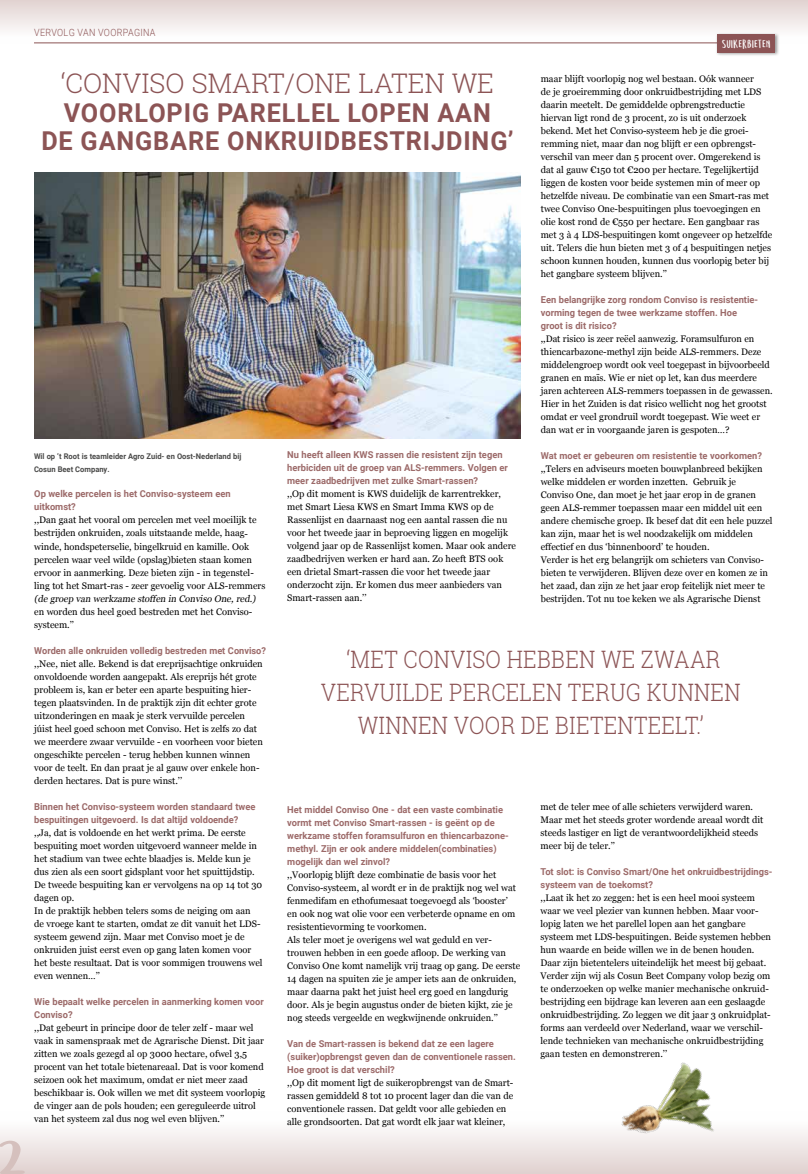
<style>
.page{position:relative;width:808px;height:1174px;background:#fff}
.page>*{position:absolute;margin:0;border:0;box-sizing:border-box;transform-origin:0 0}
.t1{font:300 27px "Roboto Slab";color:#8c5455}
.t2{font:700 26px/28px "Roboto";letter-spacing:.035em;color:#8c5455;text-align:center}
.t3{font:300 24px/33px "Roboto Slab";letter-spacing:.01em;color:#8c5455;text-align:center;scale:.9 1}
.t4{font:300 10px "Roboto";letter-spacing:.035em;color:#8c5455;scale:.9 1}
.t5{font:9.5px/13px "Georgia";color:#000}
.t6{font:700 9.5px/13px "Roboto";color:#9c6a69}
.t7{font:italic 9.5px "Georgia";color:#000}
.t8{font:9px "Semringah";letter-spacing:.08em;color:#fff}
.t9{font:700 7.8px/13px "Roboto";color:#4a4a49}
</style>
<div class="page">
<div style="left:0;top:1111px;width:808px;height:63px;background:linear-gradient(to bottom,#fff,#e0d1d0)"></div>
<div style="left:0;top:0;width:808px;height:43px;background:linear-gradient(to bottom,#e1d3d1,#fff)"></div>
<hr style="left:34px;top:43px;width:740px;height:1px;background:#8c5455">
<svg style="left:0;top:1140px;width:25px;height:34px"></svg>
<div style="left:716px;top:33px;width:64px;height:24px;background:#000;opacity:.4"></div>
<div style="left:717px;top:34px;width:58px;height:18px;background:#8c5455"></div>
<img style="left:34px;top:172px;width:487px;height:266px">
<img style="left:610px;top:1062px;width:131px;height:112px">
<p class="t4" style="left:34px;top:26px;width:136px">VERVOLG VAN VOORPAGINA</p>
<p class="t8" style="left:722px;top:39px;width:50px">Suikerbieten</p>
<h1 class="t1" style="left:61px;top:64px;width:435px">‘CONVISO SMART/ONE LATEN WE</h1>
<h2 class="t2" style="left:41px;top:97px;width:474px">VOORLOPIG PARELLEL LOPEN AAN<br>DE GANGBARE ONKRUIDBESTRIJDING’</h2>
<p class="t5" style="left:541px;top:71px;width:233px">maar blijft voorlopig nog wel bestaan. Oók wanneer<br>de je groeiremming door onkruidbestrijding met LDS daarin meetelt. De gemiddelde opbrengstreductie hiervan ligt rond de 3 procent, zo is uit onderzoek bekend. Met het Conviso-systeem heb je die groei&shy;remming niet, maar dan nog blijft er een opbrengst&shy;verschil van meer dan 5 procent over. Omgerekend is dat al gauw €150 tot €200 per hectare. Tegelijkertijd liggen de kosten voor beide systemen min of meer op hetzelfde niveau. De combinatie van een Smart-ras met twee Conviso One-bespuitingen plus toevoegingen en olie kost rond de €550 per hectare. Een gangbaar ras met 3 à 4 LDS-bespuitingen komt ongeveer op hetzelfde uit. Telers die hun bieten met 3 of 4 bespuitingen netjes schoon kunnen houden, kunnen dus voorlopig beter bij het gangbare systeem blijven.’’</p>
<p class="t6" style="left:541px;top:292px;width:219px">Een belangrijke zorg rondom Conviso is resistentie&shy;vorming tegen de twee werkzame stoffen. Hoe groot is dit risico?</p>
<p class="t5" style="left:541px;top:331px;width:233px">,,Dat risico is zeer reëel aanwezig. Foramsulfuron en thiencarbazone-methyl zijn beide ALS-remmers. Deze middelengroep wordt ook veel toegepast in bijvoorbeeld granen en maïs. Wie er niet op let, kan dus meerdere jaren achtereen ALS-remmers toepassen in de gewassen.<br>Hier in het Zuiden is dat risico wellicht nog het grootst omdat er veel grondruil wordt toegepast. Wie weet er dan wat er in voorgaande jaren is gespoten…?</p>
<p class="t6" style="left:541px;top:448px;width:223px">Wat moet er gebeuren om resistentie te voorkomen?</p>
<p class="t5" style="left:541px;top:461px;width:233px">,,Telers en adviseurs moeten bouwplanbreed bekijken welke middelen er worden inzetten. Gebruik je<br>Conviso One, dan moet je het jaar erop in de granen geen ALS-remmer toepassen maar een middel uit een andere chemische groep. Ik besef dat dit een hele puzzel kan zijn, maar het is wel noodzakelijk om middelen effectief en dus ‘binnenboord’ te houden.<br>Verder is het erg belangrijk om schieters van Conviso&shy;bieten te verwijderen. Blijven deze over en komen ze in het zaad, dan zijn ze het jaar erop feitelijk niet meer te bestrijden. Tot nu toe keken we als Agrarische Dienst</p>
<p class="t6" style="left:287px;top:448px;width:222px">Nu heeft alleen KWS rassen die resistent zijn tegen herbiciden uit de groep van ALS-remmers. Volgen er meer zaadbedrijven met zulke Smart-rassen?</p>
<p class="t5" style="left:287px;top:487px;width:230px">,,Op dit moment is KWS duidelijk de karrentrekker, met Smart Liesa KWS en Smart Imma KWS op de Rassenlijst en daarnaast nog een aantal rassen die nu voor het tweede jaar in beproeving liggen en mogelijk volgend jaar op de Rassenlijst komen. Maar ook andere zaadbedrijven werken er hard aan. Zo heeft BTS ook een drietal Smart-rassen die voor het tweede jaar onderzocht zijn. Er komen dus meer aanbieders van Smart-rassen aan.’’</p>
<p class="t9" style="left:34px;top:449px;width:209px">Wil op ’t Root is teamleider Agro Zuid- en Oost-Nederland bij<br>Cosun Beet Company.</p>
<p class="t6" style="left:34px;top:487px;width:198px">Op welke percelen is het Conviso-systeem een uitkomst?</p>
<p class="t5" style="left:34px;top:513px;width:233px">,,Dan gaat het vooral om percelen met veel moeilijk te bestrijden onkruiden, zoals uitstaande melde, haag&shy;winde, hondspeterselie, bingelkruid en kamille. Ook percelen waar veel wilde (opslag)bieten staan komen ervoor in aanmerking. Deze bieten zijn - in tegenstel&shy;ling tot het Smart-ras - zeer gevoelig voor ALS-remmers</p>
<p class="t7" style="left:34px;top:591px;width:225px">(de groep van werkzame stoffen in Conviso One,red.)</p>
<p class="t5" style="left:34px;top:604px;width:220px">en worden dus heel goed bestreden met het Conviso&shy;systeem.’’</p>
<p class="t6" style="left:34px;top:643px;width:233px">Worden alle onkruiden volledig bestreden met Conviso?</p>
<p class="t5" style="left:34px;top:656px;width:230px">,,Nee, niet alle. Bekend is dat ereprijsachtige onkruiden onvoldoende worden aangepakt. Als ereprijs hét grote probleem is, kan er beter een aparte bespuiting hier&shy;tegen plaatsvinden. In de praktijk zijn dit echter grote uitzonderingen en maak je sterk vervuilde percelen júist heel goed schoon met Conviso. Het is zelfs zo dat we meerdere zwaar vervuilde - en voorheen voor bieten ongeschikte percelen - terug hebben kunnen winnen voor de teelt. En dan praat je al gauw over enkele hon&shy;derden hectares. Dat is pure winst.’’</p>
<p class="t6" style="left:34px;top:799px;width:223px">Binnen het Conviso-systeem worden standaard twee bespuitingen uitgevoerd. Is dat altijd voldoende?</p>
<p class="t5" style="left:34px;top:825px;width:230px">,,Ja, dat is voldoende en het werkt prima. De eerste bespuiting moet worden uitgevoerd wanneer melde in het stadium van twee echte blaadjes is. Melde kun je dus zien als een soort gidsplant voor het spuittijdstip.<br>De tweede bespuiting kan er vervolgens na op 14 tot 30 dagen op.<br>In de praktijk hebben telers soms de neiging om aan de vroege kant te starten, omdat ze dit vanuit het LDS&shy;systeem gewend zijn. Maar met Conviso moet je de onkruiden juist eerst even op gang laten komen voor het beste resultaat. Dat is voor sommigen trouwens wel even wennen…’’</p>
<p class="t6" style="left:34px;top:994px;width:231px">Wie bepaalt welke percelen in aanmerking komen voor<br>Conviso?</p>
<p class="t5" style="left:34px;top:1020px;width:232px">,,Dat gebeurt in principe door de teler zelf - maar wel vaak in samenspraak met de Agrarische Dienst. Dit jaar zitten we zoals gezegd al op 3000 hectare, ofwel 3,5 procent van het totale bietenareaal. Dat is voor komend seizoen ook het maximum, omdat er niet meer zaad beschikbaar is. Ook willen we met dit systeem voorlopig de vinger aan de pols houden; een gereguleerde uitrol van het systeem zal dus nog wel even blijven.’’</p>
<h3 class="t3" style="left:321px;top:642px;width:468px">‘MET CONVISO HEBBEN WE ZWAAR<br>VERVUILDE PERCELEN TERUG KUNNEN<br>WINNEN VOOR DE BIETENTEELT.’</h3>
<p class="t5" style="left:540px;top:799px;width:224px">met de teler mee of alle schieters verwijderd waren.<br>Maar met het steeds groter wordende areaal wordt dit steeds lastiger en ligt de verantwoordelijkheid steeds meer bij de teler.’’</p>
<p class="t6" style="left:540px;top:864px;width:233px">Tot slot: is Conviso Smart/One het onkruidbestrijdings&shy;systeem van de toekomst?</p>
<p class="t5" style="left:540px;top:890px;width:232px">,,Laat ik het zo zeggen: het is een heel mooi systeem waar we veel plezier van kunnen hebben. Maar voor&shy;lopig laten we het parellel lopen aan het gangbare systeem met LDS-bespuitingen. Beide systemen hebben hun waarde en beide willen we in de benen houden.<br>Daar zijn bietentelers uiteindelijk het meest bij gebaat.<br>Verder zijn wij als Cosun Beet Company volop bezig om te onderzoeken op welke manier mechanische onkruid&shy;bestrijding een bijdrage kan leveren aan een geslaagde onkruidbestrijding. Zo leggen we dit jaar 3 onkruidplat&shy;forms aan verdeeld over Nederland, waar we verschil&shy;lende technieken van mechanische onkruidbestrijding gaan testen en demonstreren.’’</p>
<p class="t6" style="left:287px;top:803px;width:223px">Het middel Conviso One - dat een vaste combinatie vormt met Conviso Smart-rassen - is geënt op de werkzame stoffen foramsulfuron en thiencarbazone&shy;methyl. Zijn er ook andere middelen(combinaties) mogelijk dan wel zinvol?</p>
<p class="t5" style="left:287px;top:868px;width:235px">,,Voorlopig blijft deze combinatie de basis voor het Conviso-systeem, al wordt er in de praktijk nog wel wat fenmedifam en ethofumesaat toegevoegd als ‘booster’<br>en ook nog wat olie voor een verbeterde opname en om resistentievorming te voorkomen.<br>Als teler moet je overigens wel wat geduld en ver&shy;trouwen hebben in een goede afloop. De werking van Conviso One komt namelijk vrij traag op gang. De eerste 14 dagen na spuiten zie je amper iets aan de onkruiden, maar daarna pakt het juist heel erg goed en langdurig door. Als je begin augustus onder de bieten kijkt, zie je nog steeds vergeelde en wegkwijnende onkruiden.’’</p>
<p class="t6" style="left:287px;top:1037px;width:230px">Van de Smart-rassen is bekend dat ze een lagere (suiker)opbrengst geven dan de conventionele rassen.<br>Hoe groot is dat verschil?</p>
<p class="t5" style="left:287px;top:1076px;width:228px">,,Op dit moment ligt de suikeropbrengst van de Smart&shy;rassen gemiddeld 8 tot 10 procent lager dan die van de conventionele rassen. Dat geldt voor alle gebieden en alle grondsoorten. Dat gat wordt elk jaar wat kleiner,</p>
</div>
